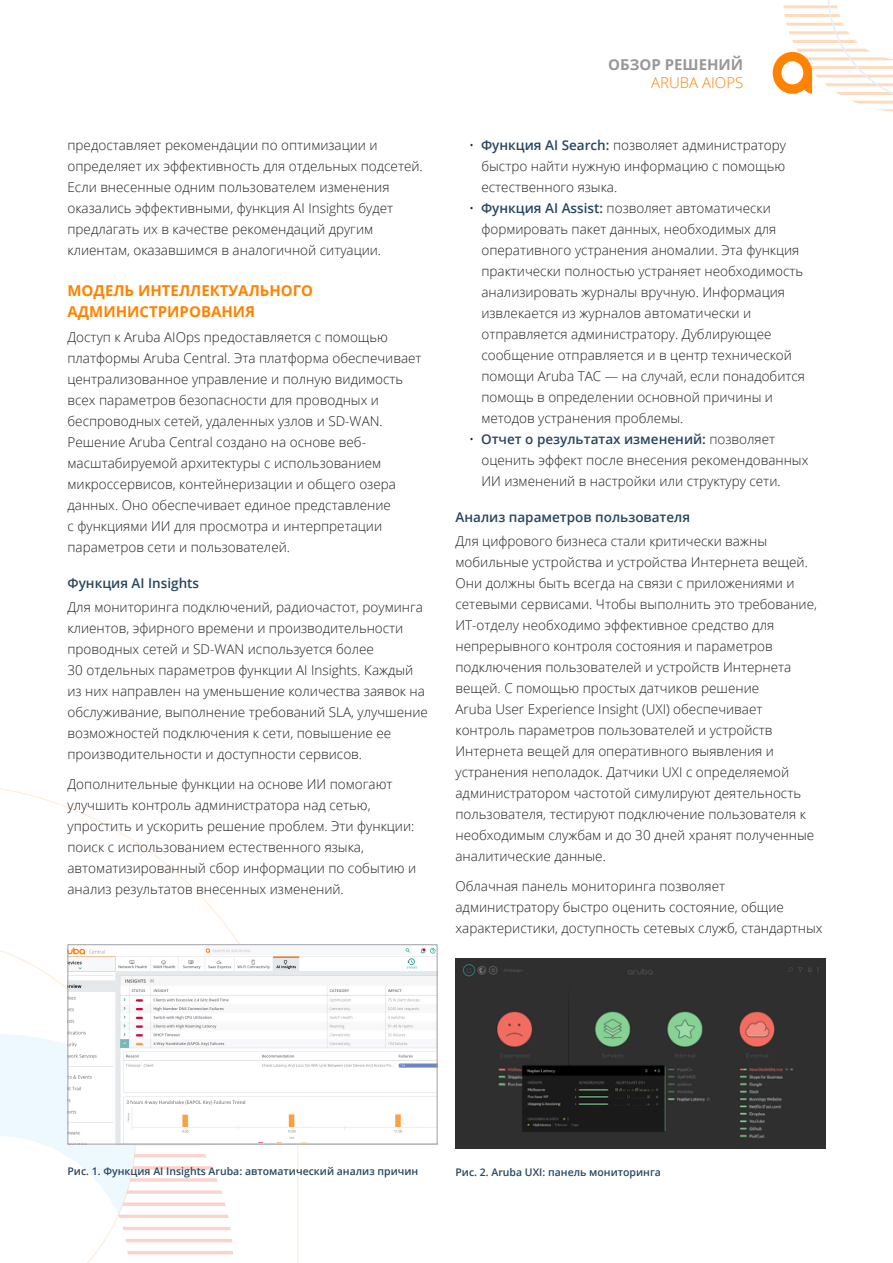
<style>
.page{position:relative;width:893px;height:1263px;background:#fff}
.page>*{position:absolute;margin:0;border:0;box-sizing:border-box;transform-origin:0 0}
.Body__Head_10_14_Bol{font:700 15px/21px "Open Sans";color:#ff8300}
.t1{font:700 15px "Open Sans";color:#999899}
.t2{font:300 15px "Open Sans";color:#ff8300}
.Body__Text_9_14_Ligh{font:300 13.5px/21px "Open Sans";color:#231f20}
.Body__Subhead_9_14_S{font:600 13.5px "Open Sans";color:#274661}
.Legal___Chart_Footer{font:600 10.5px "Open Sans";color:#274661}
.s1{font-weight:600;color:#274661}
</style>
<div class="page">
<svg style="left:0;top:788px;width:299px;height:475px"></svg>
<svg style="left:773px;top:0;width:120px;height:112px"></svg>
<img style="left:70px;top:946px;width:365px;height:196px">
<div style="left:68px;top:944px;width:369px;height:200px;border:1px solid #9e9da3"></div>
<img style="left:455px;top:958px;width:370px;height:190px">
<p class="Body__Text_9_14_Ligh" style="left:68px;top:134px;width:357px">предоставляет рекомендации по оптимизации и определяет их эффективность для отдельных подсетей.<br>Если внесенные одним пользователем изменения оказались эффективными, функция AI Insights будет предлагать их в качестве рекомендаций другим клиентам, оказавшимся в аналогичной ситуации.</p>
<p class="Body__Head_10_14_Bol" style="left:68px;top:280px;width:247px">МОДЕЛЬ ИНТЕЛЛЕКТУАЛЬНОГО<br>АДМИНИСТРИРОВАНИЯ</p>
<p class="Body__Text_9_14_Ligh" style="left:68px;top:326px;width:356px">Доступ к Aruba AIOps предоставляется с помощью платформы Aruba Central. Эта платформа обеспечивает централизованное управление и полную видимость всех параметров безопасности для проводных и беспроводных сетей, удаленных узлов и SD-WAN.<br>Решение Aruba Central создано на основе веб&shy;масштабируемой архитектуры с использованием микроссервисов, контейнеризации и общего озера данных. Оно обеспечивает единое представление<br>с функциями ИИ для просмотра и интерпретации параметров сети и пользователей.</p>
<p class="Body__Subhead_9_14_S" style="left:68px;top:574px;width:133px">Функция AI Insights</p>
<p class="Body__Text_9_14_Ligh" style="left:68px;top:596px;width:362px">Для мониторинга подключений, радиочастот, роуминга клиентов, эфирного времени и производительности проводных сетей и SD-WAN используется более<br>30 отдельных параметров функции AI Insights. Каждый из них направлен на уменьшение количества заявок на обслуживание, выполнение требований SLA, улучшение возможностей подключения к сети, повышение ее производительности и доступности сервисов.</p>
<p class="Body__Text_9_14_Ligh" style="left:68px;top:773px;width:350px">Дополнительные функции на основе ИИ помогают улучшить контроль администратора над сетью, упростить и ускорить решение проблем. Эти функции: поиск с использованием естественного языка, автоматизированный сбор информации по событию и анализ результатов внесенных изменений.</p>
<p class="t1" style="left:608px;top:54px;width:137px">ОБЗОР РЕШЕНИЙ</p>
<p class="t2" style="left:651px;top:72px;width:94px">ARUBA AIOPS</p>
<p class="Body__Text_9_14_Ligh" style="left:481px;top:134px;width:306px;text-align:justify;text-indent:-12px">• <span class="s1">Функция AI Search:</span> позволяет администратору быстро найти нужную информацию с помощью естественного языка.</p>
<p class="Body__Text_9_14_Ligh" style="left:481px;top:197px;width:325px;text-indent:-12px">• <span class="s1">Функция AI Assist:</span> позволяет автоматически формировать пакет данных, необходимых для оперативного устранения аномалии. Эта функция практически полностью устраняет необходимость анализировать журналы вручную. Информация извлекается из журналов автоматически и отправляется администратору. Дублирующее сообщение отправляется и в центр технической помощи Aruba TAC — на случай, если понадобится помощь в определении основной причины и методов устранения проблемы.</p>
<p class="Body__Text_9_14_Ligh" style="left:481px;top:428px;width:329px;text-indent:-12px">• <span class="s1">Отчет о результатах изменений:</span> позволяет оценить эффект после внесения рекомендованных<br>ИИ изменений в настройки или структуру сети.</p>
<p class="Body__Subhead_9_14_S" style="left:455px;top:508px;width:236px">Анализ параметров пользователя</p>
<p class="Body__Text_9_14_Ligh" style="left:455px;top:530px;width:363px">Для цифрового бизнеса стали критически важны мобильные устройства и устройства Интернета вещей.<br>Они должны быть всегда на связи с приложениями и сетевыми сервисами. Чтобы выполнить это требование, ИТ-отделу необходимо эффективное средство для непрерывного контроля состояния и параметров подключения пользователей и устройств Интернета вещей. С помощью простых датчиков решение<br>Aruba User Experience Insight (UXI) обеспечивает контроль параметров пользователей и устройств Интернета вещей для оперативного выявления и устранения неполадок. Датчики UXI с определяемой администратором частотой симулируют деятельность пользователя, тестируют подключение пользователя к необходимым службам и до 30 дней хранят полученные аналитические данные.</p>
<p class="Body__Text_9_14_Ligh" style="left:455px;top:875px;width:369px">Облачная панель мониторинга позволяет администратору быстро оценить состояние, общие характеристики, доступность сетевых служб, стандартных</p>
<p class="Legal___Chart_Footer" style="left:68px;top:1163px;width:352px">Рис. 1. Функция AI Insights Aruba: автоматический анализ причин</p>
<p class="Legal___Chart_Footer" style="left:455px;top:1165px;width:207px">Рис. 2. Aruba UXI: панель мониторинга</p>
</div>
